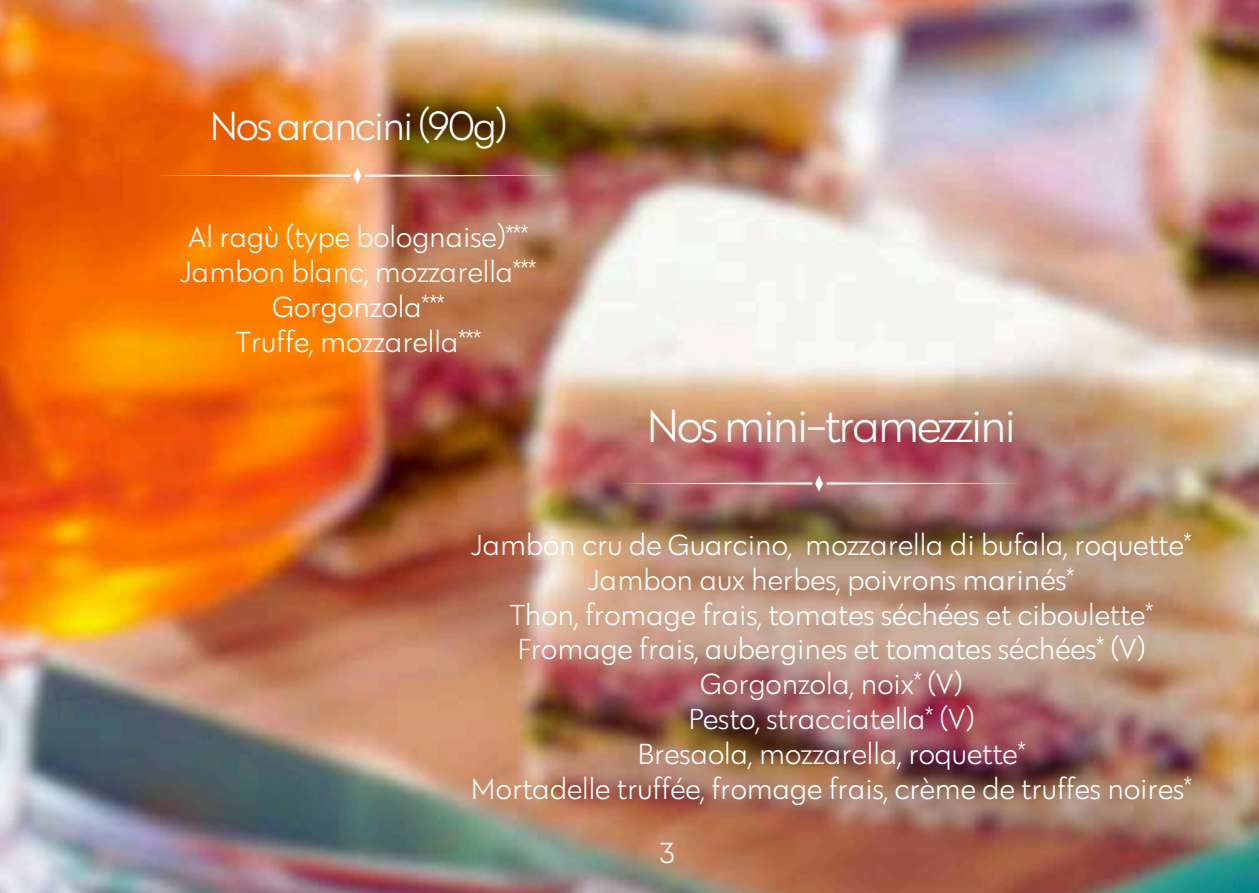
<style>
.page{position:relative;width:1259px;height:893px;background:#fff}
.page>*{position:absolute;margin:0;border:0;box-sizing:border-box;transform-origin:0 0}
.t1{font:300 48px "Klik";letter-spacing:-.05em;color:#fff}
.t2{font:300 42px "Klik";letter-spacing:-.05em;color:#fff}
.t3{font:300 30px/34.8px "Klik";color:#fff;text-align:center}
</style>
<div class="page">
<img style="left:0;top:0;width:1259px;height:892px">
<svg style="left:617px;top:475px;width:405px;height:16px;background:#b87d80"></svg>
<svg style="left:155px;top:167px;width:406px;height:16px;background:#cb733f"></svg>
<h2 class="t2" style="left:209px;top:99px;width:299px">Nos arancini (90g)</h2>
<p class="t3" style="left:181px;top:219px;width:357px">Al ragù (type bolognaise)***<br>Jambon blanc, mozzarella***<br>Gorgonzola***<br>Truffe, mozzarella***</p>
<h1 class="t1" style="left:646px;top:395px;width:371px">Nos mini-tramezzini</h1>
<p class="t3" style="left:471px;top:526px;width:722px">Jambon cru de Guarcino, mozzarella di bufala, roquette* Jambon aux herbes, poivrons marinés*<br>Thon, fromage frais, tomates séchées et ciboulette* Fromage frais, aubergines et tomates séchées* (V)<br>Gorgonzola, noix* (V)<br>Pesto, stracciatella* (V)<br>Bresaola, mozzarella, roquette*<br>Mortadelle truffée, fromage frais, crème de truffes noires*</p>
<p class="t3" style="left:659px;top:834px;width:18px">3</p>
</div>
